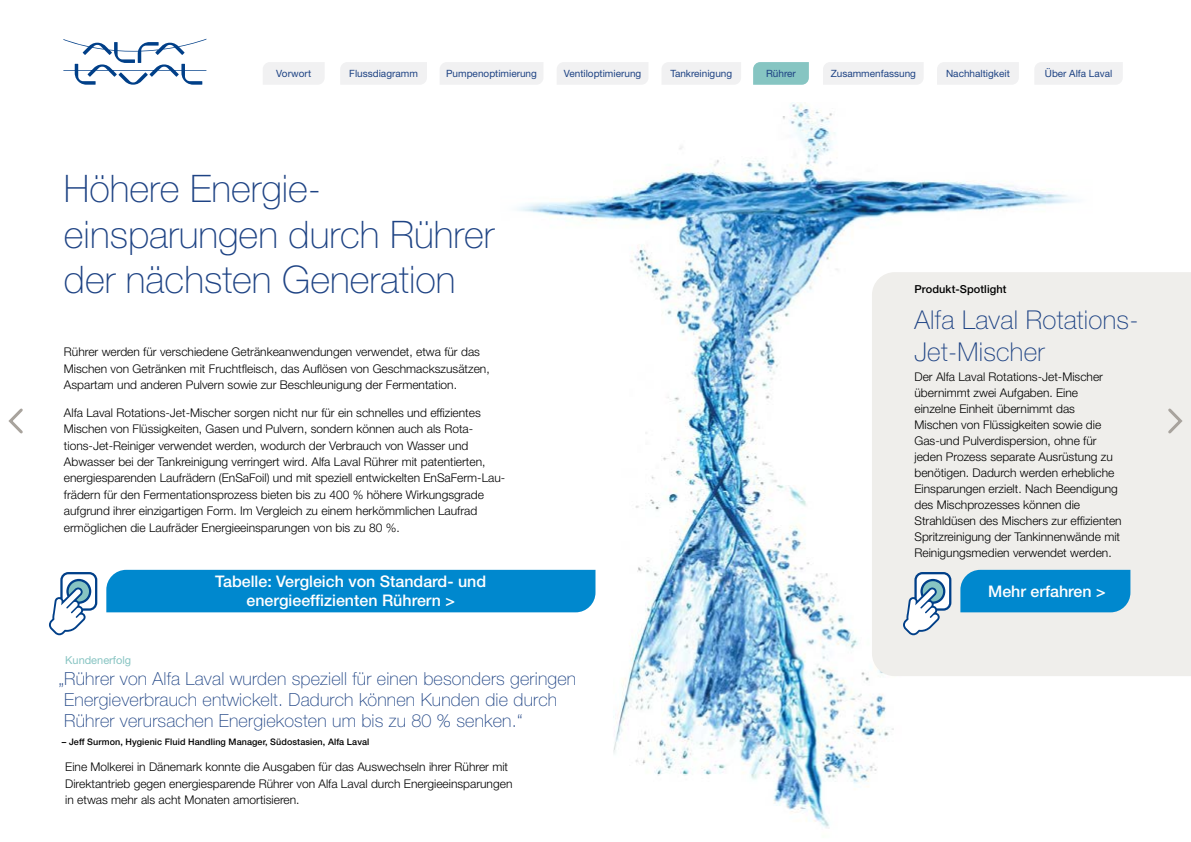
<style>
.page{position:relative;width:1191px;height:842px;background:#fff}
.page>*{position:absolute;margin:0;border:0;box-sizing:border-box;transform-origin:0 0}
.t1{font:100 38px/45.6px "Helvetica Neue LT Pro";color:#1e4384}
.t2{font:100 26px/31.6px "Helvetica Neue LT Pro";letter-spacing:.01em;color:#1e4384}
.t3{font:100 18px/20.6px "Helvetica Neue LT Pro";letter-spacing:.01em;color:#1e4384}
.t4{font:500 16px/19.2px "Helvetica Neue LT Pro";color:#fff;text-align:center}
.t5{font:300 12px/16.4px "Helvetica Neue LT Pro";color:#000}
.t6{font:500 11px "Helvetica Neue LT Pro";letter-spacing:.01em;color:#000}
.t7{font:11px "Helvetica Neue LT Pro";color:#87c4c2}
.t8{font:10px "Helvetica Neue LT Pro";color:#1e4384}
.t9{font:500 9px "Helvetica Neue LT Pro";letter-spacing:.01em;color:#000}
</style>
<div class="page">
<img style="left:498px;top:102px;width:577px;height:726px">
<div style="left:872px;top:272px;width:319px;height:404px;background:#efeeeb"></div>
<svg style="left:63px;top:39px;width:143px;height:46px"></svg>
<svg style="left:8px;top:408px;width:15px;height:26px"></svg>
<svg style="left:1165px;top:406px;width:19px;height:30px"></svg>
<div style="left:960px;top:570px;width:170px;height:42px;background:#0088ce"></div>
<svg style="left:903px;top:572px;width:48px;height:63px"></svg>
<div style="left:106px;top:570px;width:489px;height:42px;background:#0088ce"></div>
<svg style="left:49px;top:572px;width:48px;height:63px"></svg>
<svg style="left:263px;top:62px;width:61px;height:23px"></svg>
<svg style="left:340px;top:62px;width:583px;height:23px"></svg>
<div style="left:937px;top:62px;width:81px;height:23px;background:#f1f1f2"></div>
<div style="left:1035px;top:62px;width:88px;height:23px;background:#f1f1f2"></div>
<p class="t8" style="left:276px;top:67px;width:37px">Vorwort</p>
<p class="t8" style="left:349px;top:67px;width:70px">Flussdiagramm</p>
<p class="t8" style="left:446px;top:67px;width:92px">Pumpenoptimierung</p>
<p class="t8" style="left:564px;top:67px;width:79px">Ventiloptimierung</p>
<p class="t8" style="left:670px;top:67px;width:63px">Tankreinigung</p>
<p class="t8" style="left:766px;top:67px;width:31px">Rührer</p>
<p class="t8" style="left:830px;top:67px;width:87px">Zusammenfassung</p>
<p class="t8" style="left:946px;top:67px;width:65px">Nachhaltigkeit</p>
<p class="t8" style="left:1045px;top:67px;width:69px">Über Alfa Laval</p>
<h1 class="t1" style="left:64px;top:166px;width:432px">Höhere Energie&shy;einsparungen durch Rührer der nächsten Generation</h1>
<p class="t5" style="left:64px;top:343px;width:427px">Rührer werden für verschiedene Getränkeanwendungen verwendet, etwa für das<br>Mischen von Getränken mit Fruchtfleisch, das Auflösen von Geschmackszusätzen,<br>Aspartam und anderen Pulvern sowie zur Beschleunigung der Fermentation.</p>
<p class="t5" style="left:64px;top:404px;width:443px">Alfa Laval Rotations-Jet-Mischer sorgen nicht nur für ein schnelles und effizientes Mischen von Flüssigkeiten, Gasen und Pulvern, sondern können auch als Rota&shy;tions-Jet-Reiniger verwendet werden, wodurch der Verbrauch von Wasser und Abwasser bei der Tankreinigung verringert wird. Alfa Laval Rührer mit patentierten, energiesparenden Laufrädern (EnSaFoil) und mit speziell entwickelten EnSaFerm-Lau&shy;frädern für den Fermentationsprozess bieten bis zu 400 % höhere Wirkungsgrade aufgrund ihrer einzigartigen Form. Im Vergleich zu einem herkömmlichen Laufrad ermöglichen die Laufräder Energieeinsparungen von bis zu 80 %.</p>
<p class="t7" style="left:65px;top:653px;width:68px">Kundenerfolg</p>
<h3 class="t4" style="left:215px;top:571px;width:272px">Tabelle: Vergleich von Standard- und energieeffizienten Rührern &gt;</h3>
<h3 class="t3" style="left:64px;top:669px;width:513px;text-indent:-6px">„Rührer von Alfa Laval wurden speziell für einen besonders geringen<br>Energieverbrauch entwickelt. Dadurch können Kunden die durch<br>Rührer verursachen Energiekosten um bis zu 80 % senken.“</h3>
<p class="t9" style="left:62px;top:736px;width:309px">– Jeff Surmon, Hygienic Fluid Handling Manager, Südostasien, Alfa Laval</p>
<p class="t5" style="left:65px;top:758px;width:449px">Eine Molkerei in Dänemark konnte die Ausgaben für das Auswechseln ihrer Rührer mit<br>Direktantrieb gegen energiesparende Rührer von Alfa Laval durch Energieeinsparungen in etwas mehr als acht Monaten amortisieren.</p>
<p class="t6" style="left:914px;top:283px;width:94px">Produkt-Spotlight</p>
<h2 class="t2" style="left:914px;top:304px;width:225px">Alfa Laval Rotations-<br>Jet-Mischer</h2>
<p class="t5" style="left:914px;top:368px;width:209px;line-height:16px">Der Alfa Laval Rotations-Jet-Mischer übernimmt zwei Aufgaben. Eine einzelne Einheit übernimmt das<br>Mischen von Flüssigkeiten sowie die Gas-und Pulverdispersion, ohne für jeden Prozess separate Ausrüstung zu benötigen. Dadurch werden erhebliche Einsparungen erzielt. Nach Beendigung des Mischprozesses können die Strahldüsen des Mischers zur effizienten Spritzreinigung der Tankinnenwände mit Reinigungsmedien verwendet werden.</p>
<h3 class="t4" style="left:988px;top:581px;width:119px">Mehr erfahren &gt;</h3>
</div>
